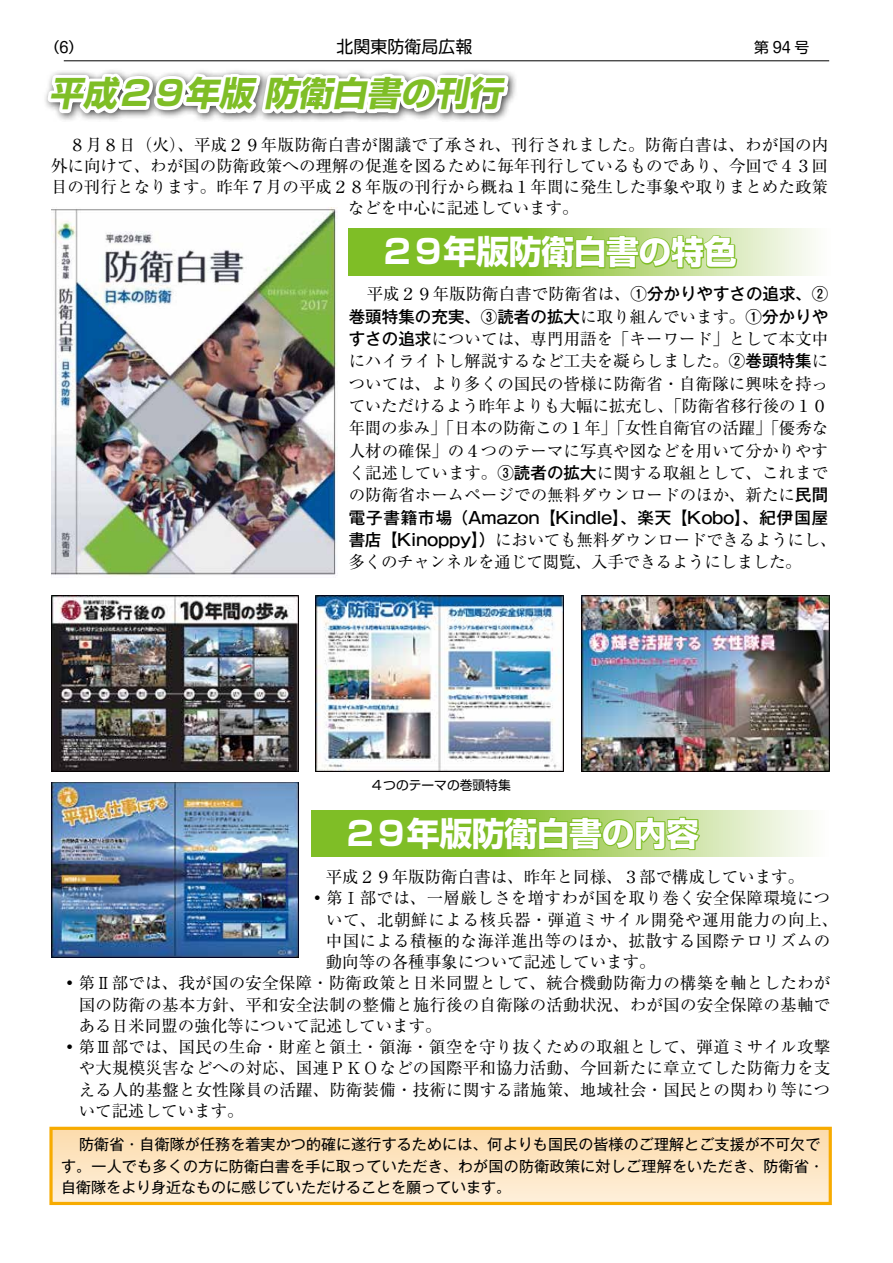
<style>
.page{position:relative;width:893px;height:1263px;background:#fff}
.page>*{position:absolute;margin:0;border:0;box-sizing:border-box;transform-origin:0 0}
.t1{font:italic 700 34.05px "Shin Go Pr 6 N";color:#7fbe26}
.t2{font:700 33px "Shin Go Pr 6 N";letter-spacing:-.015em;color:#fff}
.t3{font:16.5px/22.4px "Ryumin Pr 6 N";color:#000;text-align:justify}
.t4{font:16.5px/21.3px "Ryumin Pr 6 N";letter-spacing:.02em;color:#000}
.t5{font:16.5px/22.4px "Ryumin Pr 6 N";letter-spacing:-.02em;color:#000}
.t6{font:500 16.5px "Gothic MB101 Pr 6 N";letter-spacing:-.02em;color:#000}
.t7{font:500 16.5px "Gothic MB101 Pr 6 N";letter-spacing:.005em;color:#000}
.t8{font:15px/21.3px "Gothic MB101 Pr 6 N";letter-spacing:.01em;color:#000}
.t9{font:14.85px "Shin M Go Pr 6 N";color:#000}
.t10{font:12.75px "Shin Go Pr 6 N";color:#000}
.s1{font-family:"Gothic MB101 Pr 6 N";font-weight:500}
.s2{font-family:"Ryumin Pr 6 N";font-weight:400}
</style>
<div class="page">
<hr style="left:64px;top:60px;width:765px;height:1px;background:#000">
<div style="left:51px;top:1128px;width:779px;height:75px;background:linear-gradient(to bottom,#fcdbac,#fef0db)"></div>
<div style="left:49px;top:1127px;width:783px;height:78px;border:3px solid #f7ab00"></div>
<svg style="left:45px;top:60px;width:468px;height:61px"></svg>
<svg style="left:349px;top:229px;width:467px;height:46px;background:#c0de93"></svg>
<svg style="left:383px;top:229px;width:355px;height:42px;background:#91c643"></svg>
<svg style="left:312px;top:810px;width:501px;height:47px;background:#c5e09a"></svg>
<svg style="left:346px;top:810px;width:356px;height:43px;background:#8fc53f"></svg>
<img style="left:51px;top:207px;width:286px;height:369px">
<img style="left:51px;top:596px;width:248px;height:175px">
<img style="left:51px;top:782px;width:248px;height:175px">
<img style="left:316px;top:596px;width:247px;height:175px">
<img style="left:582px;top:596px;width:247px;height:175px">
<h1 class="t1" style="left:49px;top:67px;width:464px">平成２９年版 防衛白書の刊行</h1>
<p class="t9" style="left:754px;top:36px;width:57px">第94号</p>
<p class="t3" style="left:69px;top:132px;width:761px">８月８日（火）、平成２９年版防衛白書が閣議で了承され、刊行されました。防衛白書は、わが国の内</p>
<p class="t3" style="left:51px;top:154px;width:778px">外に向けて、わが国の防衛政策への理解の促進を図るために毎年刊行しているものであり、今回で４３回</p>
<p class="t3" style="left:51px;top:175px;width:778px">目の刊行となります。昨年７月の平成２８年版の刊行から概ね１年間に発生した事象や取りまとめた政策</p>
<p class="t3" style="left:348px;top:196px;width:233px">などを中心に記述しています。</p>
<h2 class="t2" style="left:381px;top:226px;width:358px">２９年版防衛白書の特色</h2>
<p class="t3" style="left:367px;top:282px;width:463px">平成２９年版防衛白書で防衛省は、<span class="s1">①分かりやすさの追求、②</span></p>
<p class="t7" style="left:349px;top:303px;width:481px">巻頭特集の充実、③読者の拡大<span class="s2">に取り組んでいます。</span>①分かりや</p>
<p class="t3" style="left:349px;top:327px;width:481px"><span class="s1">すさの追求</span>については、専門用語を「キーワード」として本文中にハイライトし解説するなど工夫を凝らしました。<span class="s1">②巻頭特集</span>については、より多くの国民の皆様に防衛省・自衛隊に興味を持っていただけるよう昨年よりも大幅に拡充し、「防衛省移行後の１０年間の歩み」「日本の防衛この１年」「女性自衛官の活躍」「優秀な人材の確保」の４つのテーマに写真や図などを用いて分かりやすく記述しています。<span class="s1">③読者の拡大</span>に関する取組として、これまでの防衛省ホームページでの無料ダウンロードのほか、新たに<span class="s1">民間</span></p>
<p class="t6" style="left:349px;top:504px;width:481px">電子書籍市場（Amazon【Kindle】、楽天【Kobo】、紀伊国屋</p>
<p class="t5" style="left:349px;top:528px;width:489px"><span class="s1">書店【Kinoppy】）</span>においても無料ダウンロードできるようにし、多くのチャンネルを通じて閲覧、入手できるようにしました。</p>
<p class="t10" style="left:370px;top:774px;width:142px">４つのテーマの巻頭特集</p>
<h2 class="t2" style="left:344px;top:807px;width:357px">２９年版防衛白書の内容</h2>
<p class="t3" style="left:309px;top:865px;width:496px">　平成２９年版防衛白書は、昨年と同様、３部で構成しています。</p>
<p class="t4" style="left:309px;top:887px;width:531px">•第Ⅰ部では、一層厳しさを増すわが国を取り巻く安全保障環境につ　いて、北朝鮮による核兵器・弾道ミサイル開発や運用能力の向上、　中国による積極的な海洋進出等のほか、拡散する国際テロリズムの　動向等の各種事象について記述しています。</p>
<p class="t3" style="left:79px;top:972px;width:753px;line-height:21.3px;text-indent:-17px">•第Ⅱ部では、我が国の安全保障・防衛政策と日米同盟として、統合機動防衛力の構築を軸としたわが国の防衛の基本方針、平和安全法制の整備と施行後の自衛隊の活動状況、わが国の安全保障の基軸である日米同盟の強化等について記述しています。</p>
<p class="t3" style="left:79px;top:1035px;width:753px;line-height:21.3px;text-indent:-17px">•第Ⅲ部では、国民の生命・財産と領土・領海・領空を守り抜くための取組として、弾道ミサイル攻撃や大規模災害などへの対応、国連ＰＫＯなどの国際平和協力活動、今回新たに章立てした防衛力を支える人的基盤と女性隊員の活躍、防衛装備・技術に関する諸施策、地域社会・国民との関わり等について記述しています。</p>
<p class="t8" style="left:61px;top:1133px;width:764px;text-indent:18px">防衛省・自衛隊が任務を着実かつ的確に遂行するためには、何よりも国民の皆様のご理解とご支援が不可欠です。一人でも多くの方に防衛白書を手に取っていただき、わが国の防衛政策に対しご理解をいただき、防衛省・自衛隊をより身近なものに感じていただけることを願っています。</p>
</div>
